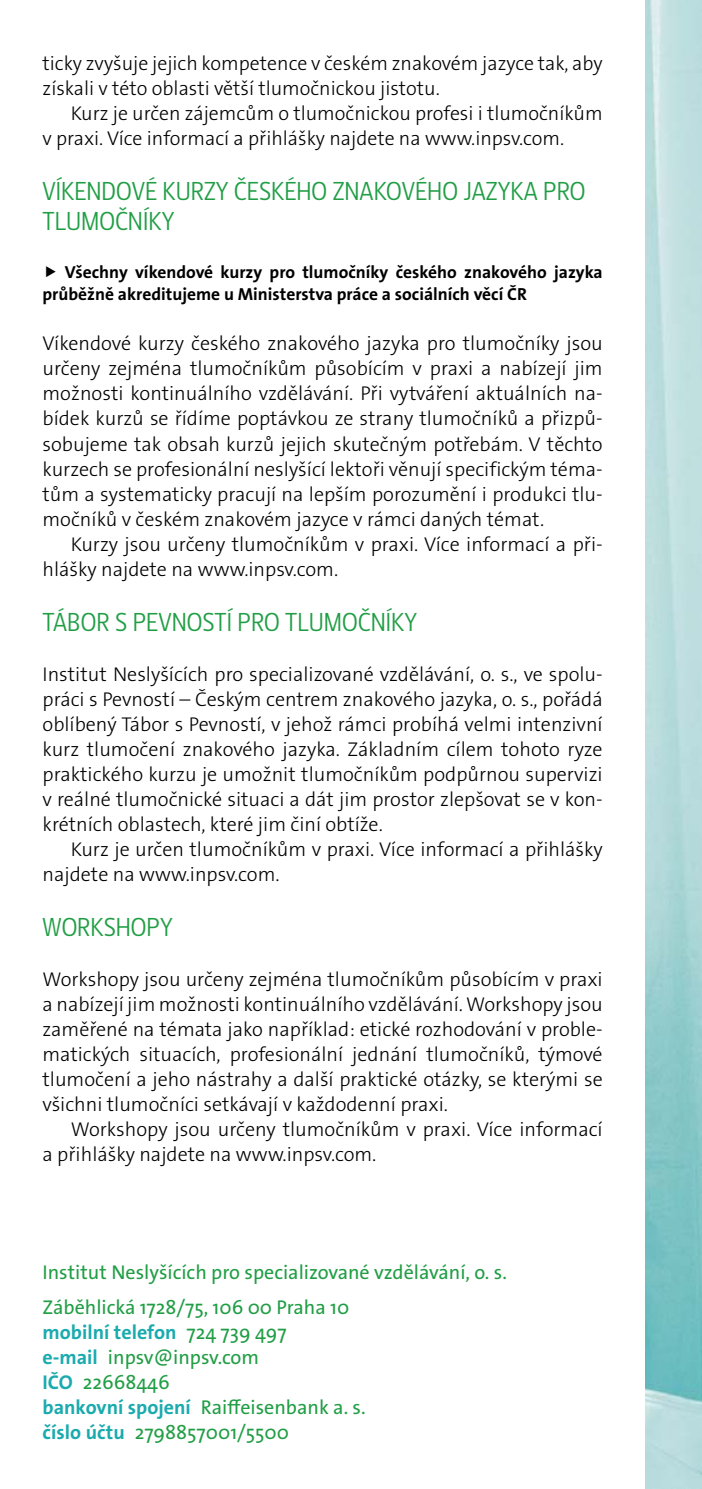
<style>
.page{position:relative;width:702px;height:1489px;background:#fff}
.page>*{position:absolute;margin:0;border:0;box-sizing:border-box;transform-origin:0 0}
.t1{font:25px/30px "Botanika Lite";color:#219e45}
.t2{font:20px/25px "The Sans CE Light";color:#000}
.t3{font:20px/25px "The Sans CE Regular";color:#219e45}
.t4{font:20px "The Sans CE Bold";color:#1babaf}
.t5{font:17.5px/22.5px "The Sans CE Bold";color:#000}
.s1{font-family:"The Sans CE Regular";color:#219e45}
.s2{font-family:"The Sans CE Bold";color:#1babaf}
</style>
<div class="page">
<img style="left:645px;top:0;width:57px;height:1488px">
<p class="t2" style="left:43px;top:52px;width:561px">ticky zvyšuje jejich kompetence v českém znakovém jazyce tak, aby získali v této oblasti větší tlumočnickou jistotu.</p>
<p class="t2" style="left:43px;top:102px;width:561px;text-indent:28px">Kurz je určen zájemcům o tlumočnickou profesi i tlumočníkům v praxi. Více informací a přihlášky najdete na www.inpsv.com.</p>
<p class="t1" style="left:43px;top:180px;width:544px">VÍKENDOVÉ KURZY ČESKÉHO ZNAKOVÉHO JAZYKA PRO<br>TLUMOČNÍKY</p>
<p class="t5" style="left:43px;top:261px;width:561px;text-indent:22px">Všechny víkendové kurzy pro tlumočníky českého znakového jazyka průběžně akreditujeme u Ministerstva práce a sociálních věcí ČR</p>
<p class="t2" style="left:43px;top:332px;width:561px;text-align:justify">Víkendové kurzy českého znakového jazyka pro tlumočníky jsou určeny zejména tlumočníkům působícím v praxi a nabízejí jim možnosti kontinuálního vzdělávání. Při vytváření aktuálních na&shy;bídek kurzů se řídíme poptávkou ze strany tlumočníků a přizpů&shy;sobujeme tak obsah kurzů jejich skutečným potřebám. V těchto kurzech se profesionální neslyšící lektoři věnují specifickým téma&shy;tům a systematicky pracují na lepším porozumění i produkci tlu&shy;močníků v českém znakovém jazyce v rámci daných témat.</p>
<p class="t2" style="left:43px;top:532px;width:561px;text-indent:28px">Kurzy jsou určeny tlumočníkům v praxi. Více informací a při&shy;hlášky najdete na www.inpsv.com.</p>
<p class="t1" style="left:43px;top:610px;width:376px">TÁBOR S PEVNOSTÍ PRO TLUMOČNÍKY</p>
<p class="t2" style="left:43px;top:662px;width:561px;text-align:justify">Institut Neslyšících pro specializované vzdělávání, o. s., ve spolu&shy;práci s Pevností – Českým centrem znakového jazyka, o. s., pořádá oblíbený Tábor s Pevností, v jehož rámci probíhá velmi intenzivní kurz tlumočení znakového jazyka. Základním cílem tohoto ryze praktického kurzu je umožnit tlumočníkům podpůrnou supervizi v reálné tlumočnické situaci a dát jim prostor zlepšovat se v kon&shy;krétních oblastech, které jim činí obtíže.</p>
<p class="t2" style="left:43px;top:837px;width:561px;text-indent:28px">Kurz je určen tlumočníkům v praxi. Více informací a přihlášky najdete na www.inpsv.com.</p>
<p class="t1" style="left:43px;top:915px;width:132px">WORKSHOPY</p>
<p class="t2" style="left:43px;top:967px;width:561px;text-align:justify">Workshopy jsou určeny zejména tlumočníkům působícím v praxi a nabízejí jim možnosti kontinuálního vzdělávání. Workshopy jsou zaměřené na témata jako například: etické rozhodování v proble&shy;matických situacích, profesionální jednání tlumočníků, týmové tlumočení a jeho nástrahy a další praktické otázky, se kterými se všichni tlumočníci setkávají v každodenní praxi.</p>
<p class="t2" style="left:43px;top:1117px;width:561px;text-indent:28px">Workshopy jsou určeny tlumočníkům v praxi. Více informací a přihlášky najdete na www.inpsv.com.</p>
<p class="t3" style="left:43px;top:1255px;width:466px;line-height:35px">Institut Neslyšících pro specializované vzdělávání, o. s.<br>Záběhlická 1728/75, 106 00 Praha 10</p>
<p class="t4" style="left:43px;top:1322px;width:246px">mobilní telefon <span class="s1">724 739 497</span></p>
<p class="t3" style="left:43px;top:1345px;width:324px"><span class="s2">e-mail</span> inpsv@inpsv.com<br><span class="s2">IČO</span> 22668446<br><span class="s2">bankovní spojení</span> Raiffeisenbank a. s. <span class="s2">číslo účtu</span> 2798857001/5500</p>
</div>
